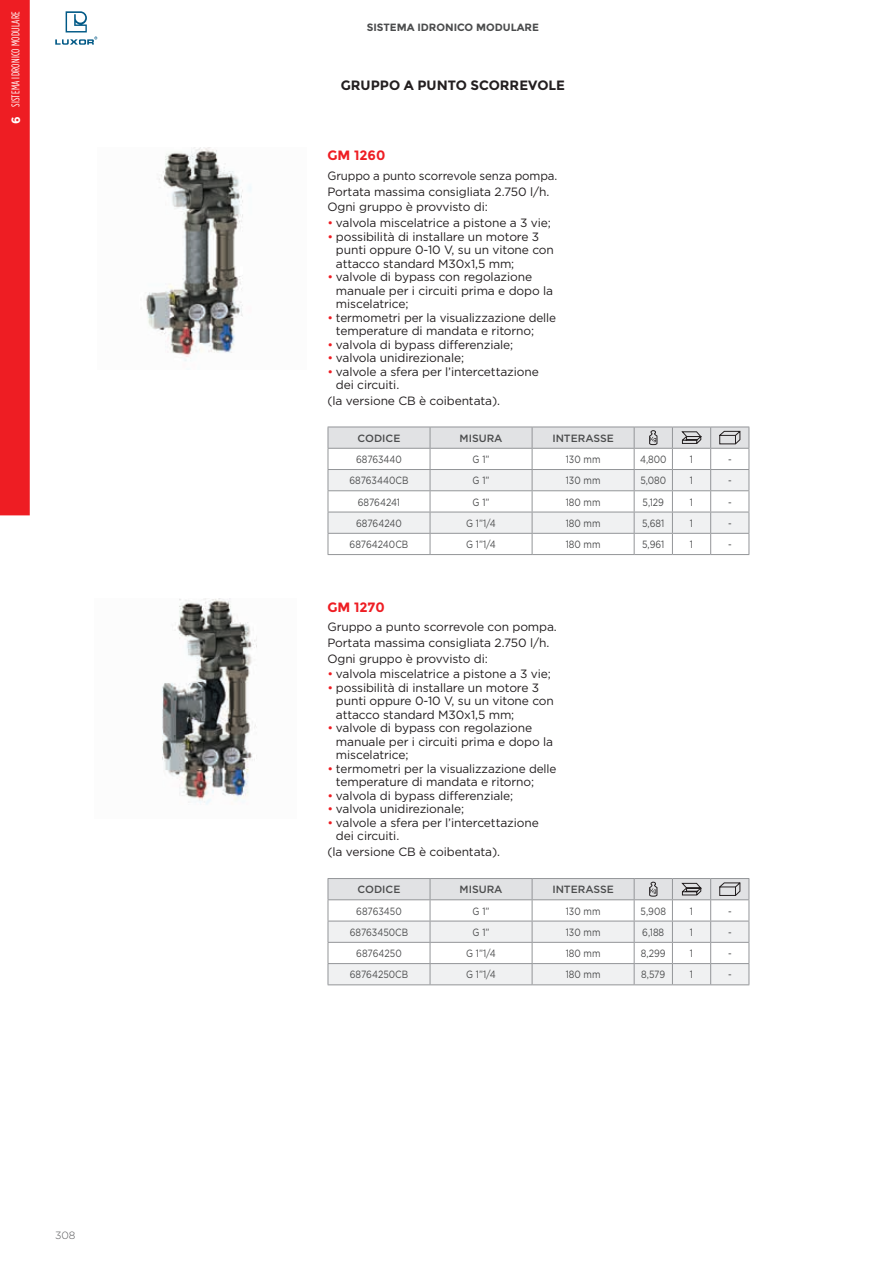
<style>
.page{position:relative;width:893px;height:1263px;background:#fff}
.page>*{position:absolute;margin:0;border:0;box-sizing:border-box;transform-origin:0 0}
.t1{font:700 13.5px "Montserrat";color:#231f20}
.t2{font:700 13.5px "Montserrat";color:#ee1d23}
.t3{font:12px/13.5px "Gotham";letter-spacing:-.01em;color:#231f20}
.t4{font:12px/15.6px "Gotham";letter-spacing:-.01em;color:#231f20;scale:.96 1}
.t5{font:11.25px "Gotham Condensed";letter-spacing:.02em;color:#fff;scale:.95 1}
.t6{font:10.5px "Gotham";color:#4b4c4d;scale:.85 1}
.t7{font:500 10.5px "Gotham";color:#4b4c4d}
.t8{font:700 10.5px "Montserrat";color:#4b4c4d}
.t9{font:300 10.5px "Gotham";color:#57585a}
.s1{font-family:"Montserrat";font-weight:700;font-size:12px}
.s2{color:#ee1d23}
</style>
<div class="page">
<svg style="left:55px;top:11px;width:42px;height:34px"></svg>
<div style="left:0;top:0;width:30px;height:515px;background:#ee1d23"></div>
<img style="left:141px;top:147px;width:111px;height:214px">
<svg style="left:328px;top:427px;width:422px;height:128px"></svg>
<img style="left:162px;top:598px;width:95px;height:207px">
<svg style="left:328px;top:878px;width:422px;height:107px"></svg>
<p class="t5" style="left:9px;top:124px;width:120px;rotate:-90deg"><span class="s1">6</span> SISTEMA IDRONICO MODULARE</p>
<p class="t9" style="left:55px;top:1229px;width:22px">308</p>
<p class="t8" style="left:367px;top:21px;width:174px">SISTEMA IDRONICO MODULARE</p>
<p class="t1" style="left:341px;top:77px;width:226px">GRUPPO A PUNTO SCORREVOLE</p>
<p class="t2" style="left:327px;top:148px;width:59px">GM 1260</p>
<p class="t4" style="left:327px;top:168px;width:241px">Gruppo a punto scorrevole senza pompa.<br>Portata massima consigliata 2.750 l/h.<br>Ogni gruppo è provvisto di:</p>
<p class="t3" style="left:327px;top:216px;width:225px"><span class="s2">•</span> valvola miscelatrice a pistone a 3 vie;</p>
<p class="t3" style="left:336px;top:229px;width:219px;text-indent:-9px"><span class="s2">•</span> possibilità di installare un motore 3 punti oppure 0-10 V, su un vitone con attacco standard M30x1,5 mm;</p>
<p class="t3" style="left:336px;top:270px;width:219px;text-indent:-9px"><span class="s2">•</span> valvole di bypass con regolazione manuale per i circuiti prima e dopo la miscelatrice;</p>
<p class="t3" style="left:336px;top:310px;width:222px;text-indent:-9px"><span class="s2">•</span> termometri per la visualizzazione delle temperature di mandata e ritorno;</p>
<p class="t3" style="left:327px;top:337px;width:187px"><span class="s2">•</span> valvola di bypass differenziale;</p>
<p class="t3" style="left:327px;top:351px;width:138px"><span class="s2">•</span> valvola unidirezionale;</p>
<p class="t3" style="left:336px;top:364px;width:204px;text-indent:-9px"><span class="s2">•</span> valvole a sfera per l’intercettazione dei circuiti.</p>
<p class="t3" style="left:327px;top:393px;width:174px">(la versione CB è coibentata).</p>
<p class="t7" style="left:358px;top:431px;width:44px">CODICE</p>
<p class="t7" style="left:460px;top:431px;width:44px">MISURA</p>
<p class="t7" style="left:552px;top:431px;width:63px">INTERASSE</p>
<p class="t6" style="left:356px;top:453px;width:56px">68763440</p>
<p class="t6" style="left:473px;top:453px;width:21px">G 1”</p>
<p class="t6" style="left:566px;top:453px;width:42px">130 mm</p>
<p class="t6" style="left:640px;top:453px;width:33px">4,800</p>
<p class="t6" style="left:690px;top:453px;width:5px">1</p>
<p class="t6" style="left:728px;top:453px;width:6px">-</p>
<p class="t6" style="left:349px;top:474px;width:71px">68763440CB</p>
<p class="t6" style="left:473px;top:474px;width:21px">G 1”</p>
<p class="t6" style="left:566px;top:474px;width:42px">130 mm</p>
<p class="t6" style="left:640px;top:474px;width:32px">5,080</p>
<p class="t6" style="left:690px;top:474px;width:5px">1</p>
<p class="t6" style="left:728px;top:474px;width:6px">-</p>
<p class="t6" style="left:358px;top:495px;width:51px">68764241</p>
<p class="t6" style="left:473px;top:495px;width:21px">G 1”</p>
<p class="t6" style="left:566px;top:495px;width:43px">180 mm</p>
<p class="t6" style="left:642px;top:495px;width:27px">5,129</p>
<p class="t6" style="left:690px;top:495px;width:5px">1</p>
<p class="t6" style="left:728px;top:495px;width:6px">-</p>
<p class="t6" style="left:356px;top:516px;width:55px">68764240</p>
<p class="t6" style="left:466px;top:516px;width:36px">G 1”1/4</p>
<p class="t6" style="left:566px;top:516px;width:43px">180 mm</p>
<p class="t6" style="left:642px;top:516px;width:28px">5,681</p>
<p class="t6" style="left:690px;top:516px;width:5px">1</p>
<p class="t6" style="left:728px;top:516px;width:6px">-</p>
<p class="t6" style="left:350px;top:538px;width:71px">68764240CB</p>
<p class="t6" style="left:466px;top:538px;width:36px">G 1”1/4</p>
<p class="t6" style="left:566px;top:538px;width:43px">180 mm</p>
<p class="t6" style="left:642px;top:538px;width:28px">5,961</p>
<p class="t6" style="left:690px;top:538px;width:5px">1</p>
<p class="t6" style="left:728px;top:538px;width:6px">-</p>
<p class="t2" style="left:327px;top:599px;width:59px">GM 1270</p>
<p class="t3" style="left:327px;top:619px;width:231px;line-height:15.6px">Gruppo a punto scorrevole con pompa.<br>Portata massima consigliata 2.750 l/h.<br>Ogni gruppo è provvisto di:</p>
<p class="t3" style="left:327px;top:667px;width:225px"><span class="s2">•</span> valvola miscelatrice a pistone a 3 vie;</p>
<p class="t3" style="left:336px;top:681px;width:219px;text-indent:-9px"><span class="s2">•</span> possibilità di installare un motore 3 punti oppure 0-10 V, su un vitone con attacco standard M30x1,5 mm;</p>
<p class="t3" style="left:336px;top:721px;width:219px;text-indent:-9px"><span class="s2">•</span> valvole di bypass con regolazione manuale per i circuiti prima e dopo la miscelatrice;</p>
<p class="t3" style="left:336px;top:762px;width:222px;text-indent:-9px"><span class="s2">•</span> termometri per la visualizzazione delle temperature di mandata e ritorno;</p>
<p class="t3" style="left:327px;top:789px;width:187px"><span class="s2">•</span> valvola di bypass differenziale;</p>
<p class="t3" style="left:327px;top:802px;width:138px"><span class="s2">•</span> valvola unidirezionale;</p>
<p class="t3" style="left:336px;top:816px;width:204px;text-indent:-9px"><span class="s2">•</span> valvole a sfera per l’intercettazione dei circuiti.</p>
<p class="t3" style="left:327px;top:845px;width:174px">(la versione CB è coibentata).</p>
<p class="t7" style="left:358px;top:883px;width:44px">CODICE</p>
<p class="t7" style="left:460px;top:883px;width:44px">MISURA</p>
<p class="t7" style="left:552px;top:883px;width:63px">INTERASSE</p>
<p class="t6" style="left:356px;top:904px;width:55px">68763450</p>
<p class="t6" style="left:473px;top:904px;width:21px">G 1”</p>
<p class="t6" style="left:566px;top:904px;width:42px">130 mm</p>
<p class="t6" style="left:641px;top:904px;width:31px">5,908</p>
<p class="t6" style="left:690px;top:904px;width:5px">1</p>
<p class="t6" style="left:728px;top:904px;width:6px">-</p>
<p class="t6" style="left:350px;top:925px;width:70px">68763450CB</p>
<p class="t6" style="left:473px;top:925px;width:21px">G 1”</p>
<p class="t6" style="left:566px;top:925px;width:42px">130 mm</p>
<p class="t6" style="left:642px;top:925px;width:27px">6,188</p>
<p class="t6" style="left:690px;top:925px;width:5px">1</p>
<p class="t6" style="left:728px;top:925px;width:6px">-</p>
<p class="t6" style="left:356px;top:947px;width:55px">68764250</p>
<p class="t6" style="left:466px;top:947px;width:36px">G 1”1/4</p>
<p class="t6" style="left:566px;top:947px;width:43px">180 mm</p>
<p class="t6" style="left:641px;top:947px;width:31px">8,299</p>
<p class="t6" style="left:690px;top:947px;width:5px">1</p>
<p class="t6" style="left:728px;top:947px;width:6px">-</p>
<p class="t6" style="left:350px;top:968px;width:70px">68764250CB</p>
<p class="t6" style="left:466px;top:968px;width:36px">G 1”1/4</p>
<p class="t6" style="left:566px;top:968px;width:43px">180 mm</p>
<p class="t6" style="left:641px;top:968px;width:30px">8,579</p>
<p class="t6" style="left:690px;top:968px;width:5px">1</p>
<p class="t6" style="left:728px;top:968px;width:6px">-</p>
</div>
